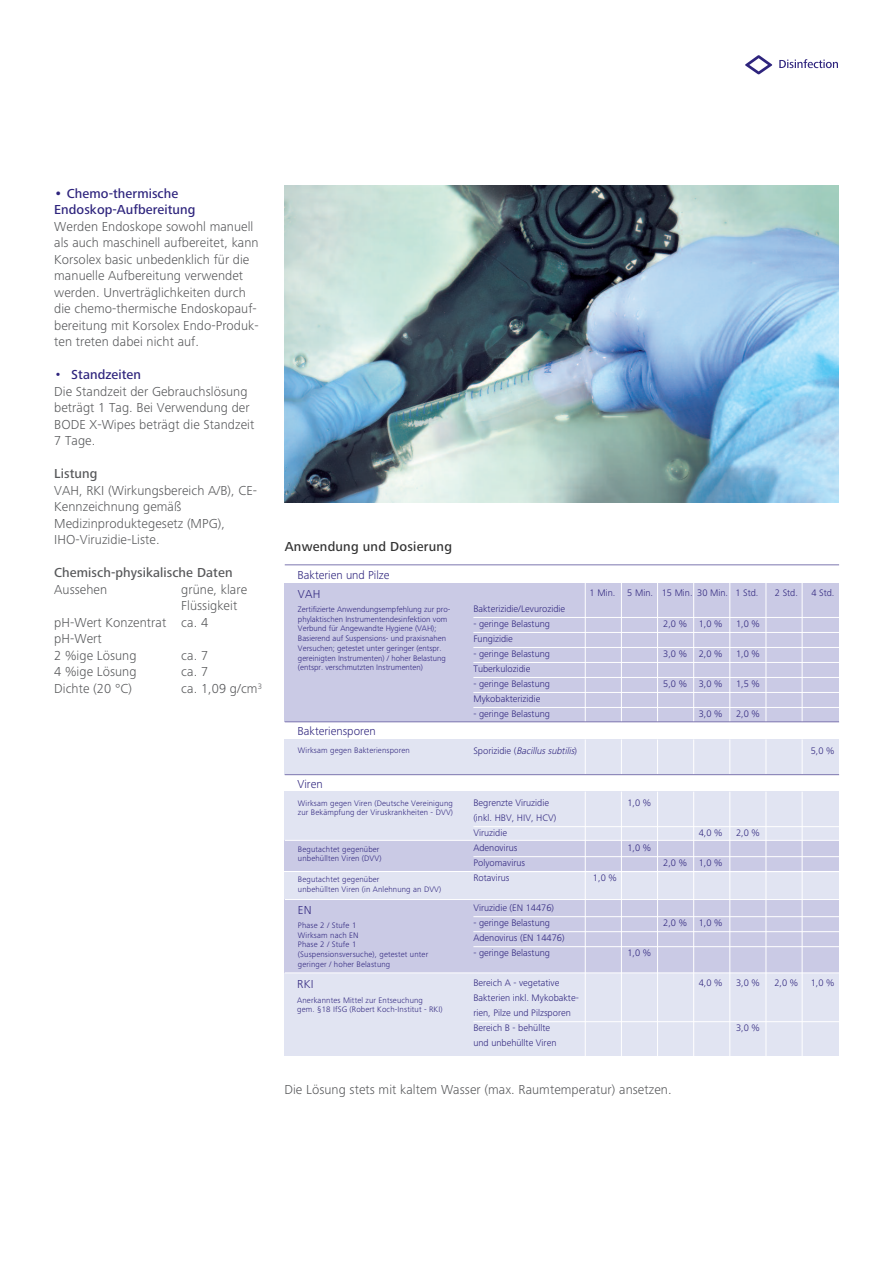
<style>
.page{position:relative;width:893px;height:1263px;background:#fff}
.page>*{position:absolute;margin:0;border:0;box-sizing:border-box;transform-origin:0 0}
.t1{font:300 13.5px/16.5px "Frutiger Next LTW1 G";letter-spacing:.005em;color:#57585a}
.t2{font:500 13.5px/16.5px "Frutiger Next LTW1 G";letter-spacing:.005em;color:#2e247d}
.t3{font:500 13.5px "Frutiger Next LTW1 G";letter-spacing:.005em;color:#57585a}
.t4{font:13.5px "Frutiger Next LTW1 G Medium+CHPUHA";letter-spacing:.015em;color:#333}
.t5{font:12px "Frutiger Next LTW1 G Light+AJNCUA";color:#2e247d}
.t6{font:9.75px/15px "Frutiger Next LTW1 G Light+AJNCUA";color:#2e247d}
.t7{font:italic 9.75px "Frutiger Next LTW1 G Light+AJNCUA";color:#2e247d}
.t8{font:8.25px/9.8px "Frutiger Next LTW1 G Light+AJNCUA";letter-spacing:.015em;color:#2e247d}
.s1{font-size:15px}
.s2{font-size:15px;color:#2e247d}
.s3{font-weight:500;color:#2e247d}
.s4{font-style:normal}
</style>
<div class="page">
<svg style="left:745px;top:55px;width:27px;height:19px"></svg>
<svg style="left:779px;top:59px;width:59px;height:9px"></svg>
<div style="left:285px;top:973px;width:554px;height:82px;background:#e1e4f2"></div>
<div style="left:285px;top:739px;width:554px;height:36px;background:#e1e4f2"></div>
<div style="left:285px;top:583px;width:554px;height:139px;background:#cacae5"></div>
<hr style="left:585px;top:581px;width:1px;height:142px;background:#fff">
<hr style="left:621px;top:581px;width:1px;height:142px;background:#fff">
<hr style="left:657px;top:581px;width:1px;height:142px;background:#fff">
<hr style="left:693px;top:581px;width:1px;height:142px;background:#fff">
<hr style="left:730px;top:581px;width:1px;height:142px;background:#fff">
<hr style="left:766px;top:581px;width:1px;height:142px;background:#fff">
<hr style="left:802px;top:581px;width:1px;height:142px;background:#fff">
<hr style="left:285px;top:564px;width:554px;height:1px;background:#7d76af">
<hr style="left:473px;top:617px;width:366px;height:1px;background:#fff">
<hr style="left:473px;top:632px;width:366px;height:1px;background:#fff">
<hr style="left:473px;top:647px;width:366px;height:1px;background:#fff">
<hr style="left:473px;top:662px;width:366px;height:1px;background:#fff">
<hr style="left:473px;top:677px;width:366px;height:1px;background:#fff">
<hr style="left:473px;top:692px;width:366px;height:1px;background:#fff">
<hr style="left:473px;top:707px;width:366px;height:1px;background:#fff">
<hr style="left:585px;top:739px;width:1px;height:35px;background:#fff">
<hr style="left:621px;top:739px;width:1px;height:35px;background:#fff">
<hr style="left:657px;top:739px;width:1px;height:35px;background:#fff">
<hr style="left:693px;top:739px;width:1px;height:35px;background:#fff">
<hr style="left:730px;top:739px;width:1px;height:35px;background:#fff">
<hr style="left:766px;top:739px;width:1px;height:35px;background:#fff">
<hr style="left:802px;top:739px;width:1px;height:35px;background:#fff">
<div style="left:285px;top:791px;width:554px;height:49px;background:#e1e4f2"></div>
<div style="left:285px;top:872px;width:554px;height:27px;background:#e1e4f2"></div>
<div style="left:285px;top:840px;width:554px;height:31px;background:#cacae5"></div>
<div style="left:285px;top:899px;width:554px;height:73px;background:#cacae5"></div>
<hr style="left:585px;top:791px;width:1px;height:276px;background:#fff">
<hr style="left:621px;top:791px;width:1px;height:276px;background:#fff">
<hr style="left:657px;top:791px;width:1px;height:276px;background:#fff">
<hr style="left:693px;top:791px;width:1px;height:276px;background:#fff">
<hr style="left:730px;top:791px;width:1px;height:276px;background:#fff">
<hr style="left:766px;top:791px;width:1px;height:276px;background:#fff">
<hr style="left:802px;top:791px;width:1px;height:276px;background:#fff">
<hr style="left:473px;top:826px;width:366px;height:1px;background:#fff">
<hr style="left:473px;top:856px;width:366px;height:1px;background:#fff">
<hr style="left:473px;top:916px;width:366px;height:1px;background:#fff">
<hr style="left:473px;top:931px;width:366px;height:1px;background:#fff">
<hr style="left:473px;top:946px;width:366px;height:1px;background:#fff">
<hr style="left:473px;top:1021px;width:366px;height:1px;background:#fff">
<hr style="left:285px;top:840px;width:554px;height:1px;background:#fff">
<hr style="left:285px;top:899px;width:554px;height:1px;background:#fff">
<hr style="left:285px;top:973px;width:554px;height:1px;background:#fff">
<hr style="left:285px;top:774px;width:554px;height:1px;background:#7d76af">
<hr style="left:285px;top:721px;width:554px;height:1px;background:#7d76af">
<img style="left:284px;top:186px;width:555px;height:317px">
<h1 class="t2" style="left:54px;top:187px;width:143px"><span class="s1">•</span> Chemo-thermische<br>Endoskop-Aufbereitung</h1>
<p class="t1" style="left:54px;top:220px;width:206px">Werden Endoskope sowohl manuell als auch maschinell aufbereitet, kann Korsolex basic unbedenklich für die manuelle Aufbereitung verwendet werden. Unverträglichkeiten durch die chemo-thermische Endoskopauf&shy;bereitung mit Korsolex Endo-Produk&shy;ten treten dabei nicht auf.</p>
<h1 class="t1" style="left:54px;top:368px;width:202px"><span class="s2">•</span> <span class="s3">Standzeiten<br></span>Die Standzeit der Gebrauchslösung beträgt 1 Tag. Bei Verwendung der<br>BODE X-Wipes beträgt die Standzeit<br>7 Tage.</h1>
<h1 class="t3" style="left:54px;top:469px;width:45px">Listung</h1>
<h1 class="t1" style="left:54px;top:484px;width:204px">VAH, RKI (Wirkungsbereich A/B), CE-<br>Kennzeichnung gemäß<br>Medizinproduktegesetz (MPG),<br>IHO-Viruzidie-Liste.</h1>
<h1 class="t3" style="left:54px;top:568px;width:180px">Chemisch-physikalische Daten</h1>
<h1 class="t1" style="left:54px;top:583px;width:55px">Aussehen</h1>
<h1 class="t1" style="left:181px;top:583px;width:67px">grüne, klare</h1>
<h1 class="t1" style="left:181px;top:599px;width:57px">Flüssigkeit</h1>
<h1 class="t1" style="left:54px;top:616px;width:155px">pH-Wert Konzentrat ca. 4</h1>
<h1 class="t1" style="left:54px;top:632px;width:49px">pH-Wert</h1>
<h1 class="t1" style="left:54px;top:649px;width:84px">2 %ige Lösung</h1>
<h1 class="t1" style="left:181px;top:649px;width:28px">ca. 7</h1>
<h1 class="t1" style="left:54px;top:665px;width:84px">4 %ige Lösung</h1>
<h1 class="t1" style="left:181px;top:665px;width:28px">ca. 7</h1>
<h1 class="t1" style="left:54px;top:682px;width:79px">Dichte (20 °C)</h1>
<h1 class="t1" style="left:181px;top:682px;width:82px">ca. 1,09 g/cm<sup>3</sup></h1>
<h1 class="t4" style="left:285px;top:542px;width:169px">Anwendung und Dosierung</h1>
<h2 class="t5" style="left:297px;top:571px;width:93px">Bakterien und Pilze</h2>
<h2 class="t5" style="left:298px;top:589px;width:24px">VAH</h2>
<p class="t8" style="left:298px;top:605px;width:154px">Zertifizierte Anwendungsempfehlung zur pro&shy;phylaktischen Instrumentendesinfektion vom Verbund für Angewandte Hygiene (VAH); Basierend auf Suspensions- und praxisnahen Versuchen; getestet unter geringer (entspr. gereinigten Instrumenten) / hoher Belastung (entspr. verschmutzten Instrumenten)</p>
<h2 class="t5" style="left:297px;top:727px;width:80px">Bakteriensporen</h2>
<p class="t6" style="left:590px;top:586px;width:170px">1 Min. 5 Min. 15 Min. 30 Min. 1 Std.</p>
<p class="t6" style="left:775px;top:586px;width:25px">2 Std.</p>
<p class="t6" style="left:811px;top:586px;width:25px">4 Std.</p>
<p class="t6" style="left:473px;top:602px;width:93px">Bakterizidie/Levurozidie</p>
<p class="t6" style="left:473px;top:617px;width:78px">- geringe Belastung</p>
<p class="t6" style="left:663px;top:617px;width:61px">2,0 % 1,0 %</p>
<p class="t6" style="left:736px;top:617px;width:25px">1,0 %</p>
<p class="t6" style="left:473px;top:632px;width:41px">Fungizidie</p>
<p class="t6" style="left:473px;top:647px;width:78px">- geringe Belastung</p>
<p class="t6" style="left:663px;top:647px;width:61px">3,0 % 2,0 %</p>
<p class="t6" style="left:736px;top:647px;width:25px">1,0 %</p>
<p class="t6" style="left:473px;top:662px;width:59px">Tuberkulozidie</p>
<p class="t6" style="left:473px;top:677px;width:78px">- geringe Belastung</p>
<p class="t6" style="left:663px;top:677px;width:61px">5,0 % 3,0 %</p>
<p class="t6" style="left:736px;top:677px;width:25px">1,5 %</p>
<p class="t6" style="left:473px;top:692px;width:68px">Mykobakterizidie</p>
<p class="t6" style="left:473px;top:707px;width:78px">- geringe Belastung</p>
<p class="t6" style="left:699px;top:707px;width:25px">3,0 %</p>
<p class="t6" style="left:736px;top:707px;width:25px">2,0 %</p>
<p class="t8" style="left:298px;top:747px;width:113px">Wirksam gegen Bakteriensporen</p>
<p class="t7" style="left:473px;top:748px;width:105px"><span class="s4">S p o r i z i d i e (</span> Bacillus subtilis<span class="s4">)</span></p>
<p class="t6" style="left:811px;top:745px;width:25px">5,0 %</p>
<h2 class="t5" style="left:297px;top:780px;width:27px">Viren</h2>
<p class="t8" style="left:298px;top:799px;width:157px">Wirksam gegen Viren (Deutsche Vereinigung zur Bekämpfung der Viruskrankheiten - DVV)</p>
<p class="t8" style="left:298px;top:845px;width:85px">Begutachtet gegenüber unbehüllten Viren (DVV)</p>
<p class="t8" style="left:298px;top:875px;width:145px">Begutachtet gegenüber<br>unbehüllten Viren (in Anlehnung an DVV)</p>
<h2 class="t5" style="left:298px;top:905px;width:15px">EN</h2>
<p class="t8" style="left:298px;top:921px;width:132px">Phase 2 / Stufe 1<br>Wirksam nach EN<br>Phase 2 / Stufe 1 (Suspensionsversuche), getestet unter geringer / hoher Belastung</p>
<h2 class="t5" style="left:297px;top:980px;width:18px">RKI</h2>
<p class="t8" style="left:297px;top:996px;width:147px">Anerkanntes Mittel zur Entseuchung<br>gem. §18 IfSG (Robert Koch-Institut - RKI)</p>
<p class="t6" style="left:473px;top:796px;width:77px">Begrenzte Viruzidie</p>
<p class="t6" style="left:627px;top:796px;width:25px">1,0 %</p>
<p class="t6" style="left:473px;top:811px;width:84px">(inkl. HBV, HIV, HCV)<br>Viruzidie</p>
<p class="t6" style="left:699px;top:826px;width:25px">4,0 %</p>
<p class="t6" style="left:736px;top:826px;width:25px">2,0 %</p>
<p class="t6" style="left:473px;top:841px;width:46px">Adenovirus</p>
<p class="t6" style="left:627px;top:841px;width:25px">1,0 %</p>
<p class="t6" style="left:473px;top:856px;width:53px">Polyomavirus</p>
<p class="t6" style="left:663px;top:856px;width:61px">2,0 % 1,0 %</p>
<p class="t6" style="left:473px;top:871px;width:38px">Rotavirus</p>
<p class="t6" style="left:593px;top:871px;width:25px">1,0 %</p>
<p class="t6" style="left:473px;top:901px;width:82px">Viruzidie (EN 14476)</p>
<p class="t6" style="left:473px;top:916px;width:78px">- geringe Belastung</p>
<p class="t6" style="left:663px;top:916px;width:61px">2,0 % 1,0 %</p>
<p class="t6" style="left:473px;top:931px;width:93px">Adenovirus (EN 14476)</p>
<p class="t6" style="left:473px;top:946px;width:78px">- geringe Belastung</p>
<p class="t6" style="left:627px;top:946px;width:25px">1,0 %</p>
<p class="t6" style="left:473px;top:976px;width:88px">Bereich A - vegetative</p>
<p class="t6" style="left:699px;top:976px;width:25px">4,0 %</p>
<p class="t6" style="left:736px;top:976px;width:25px">3,0 %</p>
<p class="t6" style="left:774px;top:976px;width:25px">2,0 %</p>
<p class="t6" style="left:811px;top:976px;width:25px">1,0 %</p>
<p class="t6" style="left:473px;top:991px;width:107px">Bakterien inkl. Mykobakte&shy;rien, Pilze und Pilzsporen<br>Bereich B - behüllte</p>
<p class="t6" style="left:736px;top:1021px;width:25px">3,0 %</p>
<p class="t6" style="left:473px;top:1036px;width:85px">und unbehüllte Viren</p>
<h1 class="t1" style="left:284px;top:1083px;width:389px">Die Lösung stets mit kaltem Wasser (max. Raumtemperatur) ansetzen.</h1>
</div>
